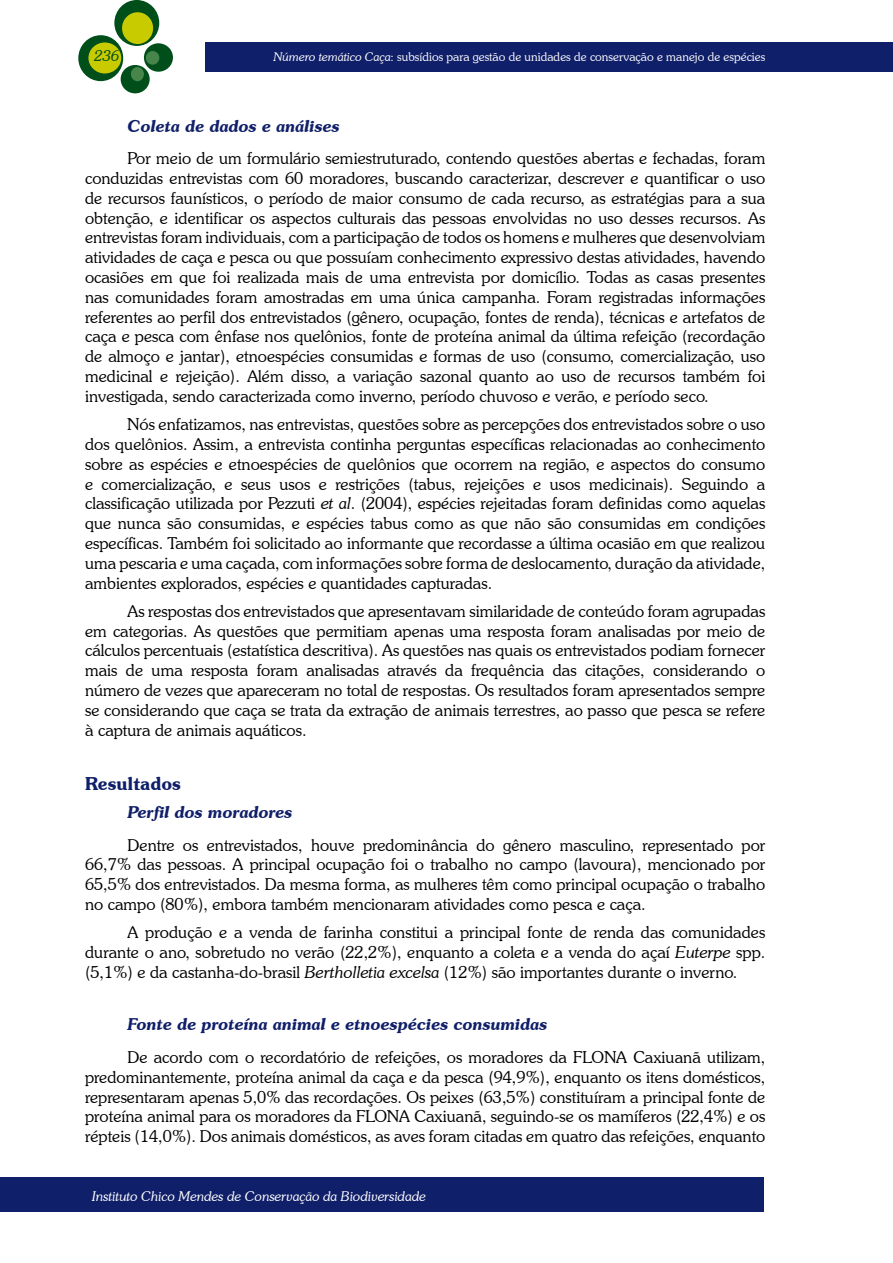
<style>
.page{position:relative;width:893px;height:1263px;background:#fff}
.page>*{position:absolute;margin:0;border:0;box-sizing:border-box;transform-origin:0 0}
.t1{font:600 18px "Souvenir IT Cby BT";color:#101f69}
.t2{font:300 16.5px/19.8px "Souvenir IT Cby BT";color:#000;text-align:justify}
.t3{font:italic 600 16.5px "Souvenir IT Cby BT";color:#101f69}
.t4{font:italic 300 15px "Souvenir IT Cby BT";color:#004e1a}
.t5{font:italic 300 13.5px "Souvenir IT Cby BT";color:#fff}
.t6{font:300 12px "Souvenir IT Cby BT";color:#fff}
.s1{font-style:italic}
</style>
<div class="page">
<div style="left:205px;top:43px;width:687px;height:29px;background:#101f69"></div>
<div style="left:114px;top:0;width:45px;height:46px;background:#004e1a;border-radius:50%"></div>
<div style="left:78px;top:35px;width:45px;height:46px;background:#004e1a;border-radius:50%"></div>
<div style="left:144px;top:43px;width:29px;height:29px;background:#004e1a;border-radius:50%"></div>
<div style="left:121px;top:65px;width:29px;height:28px;background:#004e1a;border-radius:50%"></div>
<div style="left:122px;top:12px;width:31px;height:32px;background:#c8cb00;border-radius:50%"></div>
<div style="left:88px;top:42px;width:33px;height:31px;background:#c8cb00;border-radius:50%"></div>
<div style="left:146px;top:51px;width:13px;height:14px;background:#47864a;border-radius:50%"></div>
<div style="left:131px;top:67px;width:13px;height:14px;background:#47864a;border-radius:50%"></div>
<div style="left:0;top:1178px;width:764px;height:34px;background:#101f69"></div>
<p class="t4" style="left:95px;top:46px;width:26px">236</p>
<p class="t6" style="left:274px;top:49px;width:493px"><span class="s1">Número temático Caça</span>: subsídios para gestão de unidades de conservação e manejo de espécies</p>
<p class="t3" style="left:128px;top:115px;width:214px">Coleta de dados e análises</p>
<p class="t2" style="left:85px;top:148px;width:682px;text-indent:43px">Por meio de um formulário semiestruturado, contendo questões abertas e fechadas, foram conduzidas entrevistas com 60 moradores, buscando caracterizar, descrever e quantificar o uso de recursos faunísticos, o período de maior consumo de cada recurso, as estratégias para a sua obtenção, e identificar os aspectos culturais das pessoas envolvidas no uso desses recursos. As entrevistas foram individuais, com a participação de todos os homens e mulheres que desenvolviam atividades de caça e pesca ou que possuíam conhecimento expressivo destas atividades, havendo ocasiões em que foi realizada mais de uma entrevista por domicílio. Todas as casas presentes nas comunidades foram amostradas em uma única campanha. Foram registradas informações referentes ao perfil dos entrevistados (gênero, ocupação, fontes de renda), técnicas e artefatos de caça e pesca com ênfase nos quelônios, fonte de proteína animal da última refeição (recordação de almoço e jantar), etnoespécies consumidas e formas de uso (consumo, comercialização, uso medicinal e rejeição). Além disso, a variação sazonal quanto ao uso de recursos também foi investigada, sendo caracterizada como inverno, período chuvoso e verão, e período seco.</p>
<p class="t2" style="left:85px;top:414px;width:682px;text-indent:43px">Nós enfatizamos, nas entrevistas, questões sobre as percepções dos entrevistados sobre o uso dos quelônios. Assim, a entrevista continha perguntas específicas relacionadas ao conhecimento sobre as espécies e etnoespécies de quelônios que ocorrem na região, e aspectos do consumo e comercialização, e seus usos e restrições (tabus, rejeições e usos medicinais). Seguindo a classificação utilizada por Pezzuti <span class="s1">et al</span>. (2004), espécies rejeitadas foram definidas como aquelas que nunca são consumidas, e espécies tabus como as que não são consumidas em condições específicas. Também foi solicitado ao informante que recordasse a última ocasião em que realizou uma pescaria e uma caçada, com informações sobre forma de deslocamento, duração da atividade, ambientes explorados, espécies e quantidades capturadas.</p>
<p class="t2" style="left:85px;top:601px;width:682px;text-indent:43px">As respostas dos entrevistados que apresentavam similaridade de conteúdo foram agrupadas em categorias. As questões que permitiam apenas uma resposta foram analisadas por meio de cálculos percentuais (estatística descritiva). As questões nas quais os entrevistados podiam fornecer mais de uma resposta foram analisadas através da frequência das citações, considerando o número de vezes que apareceram no total de respostas. Os resultados foram apresentados sempre se considerando que caça se trata da extração de animais terrestres, ao passo que pesca se refere à captura de animais aquáticos.</p>
<p class="t1" style="left:85px;top:772px;width:98px">Resultados</p>
<p class="t3" style="left:128px;top:802px;width:166px">Perfil dos moradores</p>
<p class="t2" style="left:85px;top:835px;width:682px;text-indent:43px">Dentre os entrevistados, houve predominância do gênero masculino, representado por 66,7% das pessoas. A principal ocupação foi o trabalho no campo (lavoura), mencionado por 65,5% dos entrevistados. Da mesma forma, as mulheres têm como principal ocupação o trabalho no campo (80%), embora também mencionaram atividades como pesca e caça.</p>
<p class="t2" style="left:85px;top:922px;width:682px;text-indent:43px">A produção e a venda de farinha constitui a principal fonte de renda das comunidades durante o ano, sobretudo no verão (22,2%), enquanto a coleta e a venda do açaí <span class="s1">Euterpe</span> spp. (5,1%) e da castanha-do-brasil <span class="s1">Bertholletia excelsa</span> (12%) são importantes durante o inverno.</p>
<p class="t3" style="left:128px;top:1014px;width:421px">Fonte de proteína animal e etnoespécies consumidas</p>
<p class="t2" style="left:85px;top:1047px;width:682px;text-indent:43px">De acordo com o recordatório de refeições, os moradores da FLONA Caxiuanã utilizam, predominantemente, proteína animal da caça e da pesca (94,9%), enquanto os itens domésticos, representaram apenas 5,0% das recordações. Os peixes (63,5%) constituíram a principal fonte de proteína animal para os moradores da FLONA Caxiuanã, seguindo-se os mamíferos (22,4%) e os répteis (14,0%). Dos animais domésticos, as aves foram citadas em quatro das refeições, enquanto</p>
<p class="t5" style="left:92px;top:1188px;width:335px">Instituto Chico Mendes de Conservação da Biodiversidade</p>
</div>
